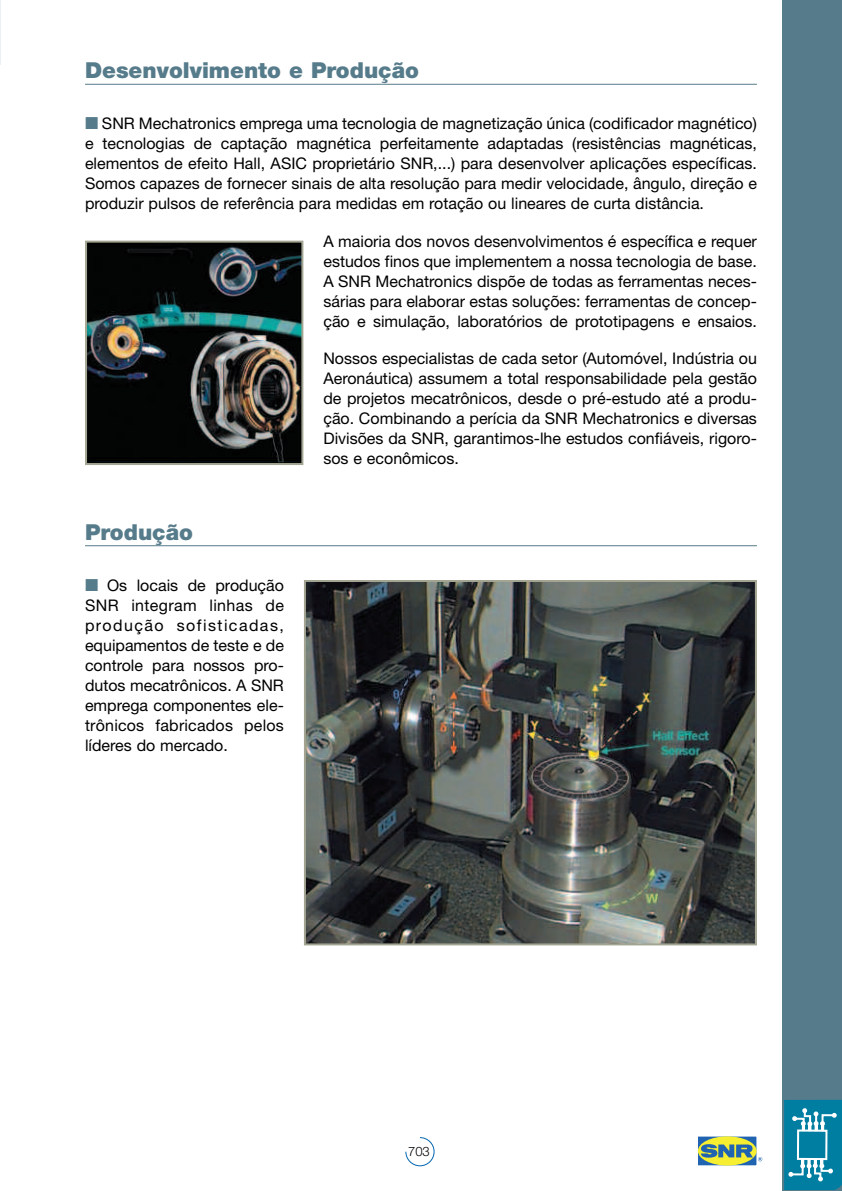
<style>
.page{position:relative;width:842px;height:1191px;background:#fff}
.page>*{position:absolute;margin:0;border:0;box-sizing:border-box;transform-origin:0 0}
.t1{font:900 22px "Helvetica Neue";color:#567b8a}
.t2{font:16px/20px "Helvetica Neue";color:#000;text-align:justify}
.t3{font:300 13px "Helvetica Neue";color:#000}
.s1{font-family:"European Pi Three";color:#567b8a}
</style>
<div class="page">
<hr style="left:0;top:0;width:1px;height:64px;background:#ecf0f2">
<div style="left:782px;top:0;width:60px;height:1191px;background:#567b8a"></div>
<svg style="left:405px;top:1137px;width:29px;height:29px"></svg>
<svg style="left:784px;top:1099px;width:57px;height:90px;background:#1f8dac"></svg>
<div style="left:797px;top:1129px;width:30px;height:31px;border:2px solid #fff"></div>
<div style="left:697px;top:1136px;width:60px;height:29px;background:#2064b1"></div>
<div style="left:698px;top:1136px;width:59px;height:29px;background:#f6ee31;border-radius:50%"></div>
<svg style="left:701px;top:1144px;width:61px;height:17px"></svg>
<hr style="left:85px;top:84px;width:672px;height:1px;background:#567b8a">
<hr style="left:85px;top:545px;width:672px;height:1px;background:#567b8a">
<img style="left:88px;top:244px;width:212px;height:218px">
<div style="left:85px;top:241px;width:218px;height:224px;border:2px solid #a3a592"></div>
<img style="left:307px;top:583px;width:447px;height:359px">
<div style="left:304px;top:580px;width:453px;height:365px;border:2px solid #a3a592"></div>
<h1 class="t1" style="left:85px;top:62px;width:335px">Desenvolvimento e Produção</h1>
<p class="t2" style="left:85px;top:115px;width:673px"><span class="s1">-</span> SNR Mechatronics emprega uma tecnologia de magnetização única (codificador magnético) e tecnologias de captação magnética perfeitamente adaptadas (resistências magnéticas, elementos de efeito Hall, ASIC proprietário SNR,...) para desenvolver aplicações específicas.<br>Somos capazes de fornecer sinais de alta resolução para medir velocidade, ângulo, direção e produzir pulsos de referência para medidas em rotação ou lineares de curta distância.</p>
<p class="t2" style="left:323px;top:232px;width:435px">A maioria dos novos desenvolvimentos é específica e requer estudos finos que implementem a nossa tecnologia de base.<br>A SNR Mechatronics dispõe de todas as ferramentas neces&shy;sárias para elaborar estas soluções: ferramentas de concep&shy;ção e simulação, laboratórios de prototipagens e ensaios.</p>
<p class="t2" style="left:323px;top:349px;width:435px">Nossos especialistas de cada setor (Automóvel, Indústria ou Aeronáutica) assumem a total responsabilidade pela gestão de projetos mecatrônicos, desde o pré-estudo até a produ&shy;ção. Combinando a perícia da SNR Mechatronics e diversas Divisões da SNR, garantimos-lhe estudos confiáveis, rigoro&shy;sos e econômicos.</p>
<h1 class="t1" style="left:85px;top:524px;width:109px">Produção</h1>
<p class="t2" style="left:85px;top:577px;width:200px"><span class="s1">-</span> Os locais de produção SNR integram linhas de produção sofisticadas, equipamentos de teste e de controle para nossos pro&shy;dutos mecatrônicos. A SNR emprega componentes ele&shy;trônicos fabricados pelos líderes do mercado.</p>
<p class="t3" style="left:408px;top:1146px;width:23px">703</p>
</div>
